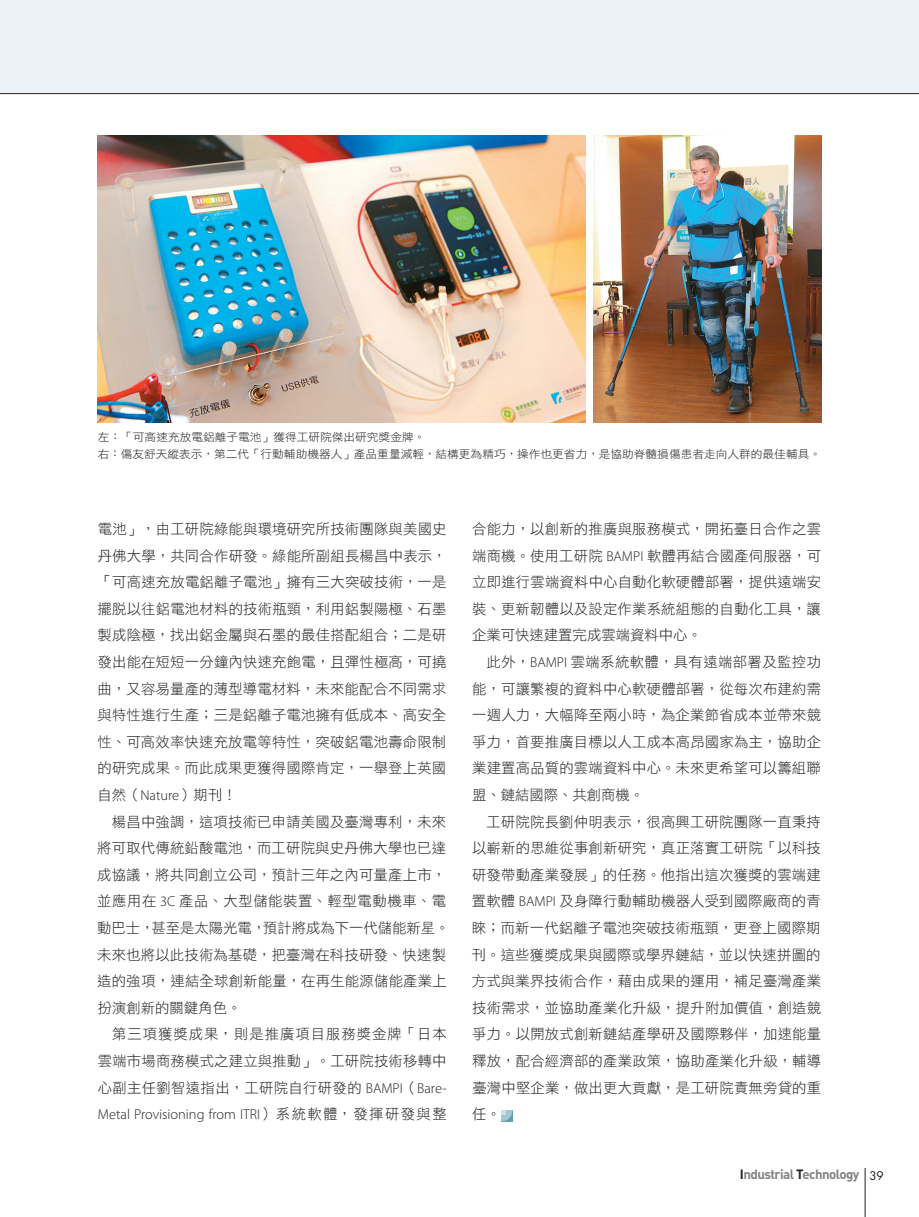
<style>
.page{position:relative;width:919px;height:1217px;background:#fff}
.page>*{position:absolute;margin:0;border:0;box-sizing:border-box;transform-origin:0 0}
.t1{font:14.4px/26.5px "DF Hei Std W3";letter-spacing:.015em;color:#231f20;text-align:justify}
.t2{font:300 14.4px "Myriad Pro";color:#231f20}
.t3{font:13.35px "DIN Bold Alternate";letter-spacing:-.04em;color:#808285}
.t4{font:11.1px/17px "DF Hei Std W3";color:#231f20;scale:1.05 1}
.s1{font-family:"Myriad Pro";font-weight:300}
.s2{font-family:"DF Hei Std W3";font-weight:400}
.s3{color:#231f20}
.s4{font-family:"Futura";font-size:11.7px;color:#231f20}
</style>
<div class="page">
<img style="left:98px;top:135px;width:487px;height:287px">
<img style="left:593px;top:135px;width:228px;height:287px">
<svg style="left:501px;top:1110px;width:11px;height:10px"></svg>
<div style="left:0;top:0;width:13px;height:94px;background:#ebf2f6"></div>
<div style="left:13px;top:0;width:905px;height:94px;background:#ebf2f6"></div>
<hr style="left:864px;top:1167px;width:1px;height:49px;background:#231f20">
<hr style="left:0;top:93px;width:918px;height:1px;background:#231f20">
<p class="t4" style="left:98px;top:428px;width:690px">左：「可高速充放電鋁離子電池」獲得工研院傑出研究獎金牌。<br>右：傷友舒天縱表示，第二代「行動輔助機器人」產品重量減輕，結構更為精巧，操作也更省力，是協助脊髓損傷患者走向人群的最佳輔具。</p>
<p class="t1" style="left:97px;top:515px;width:351px">電池」，由工研院綠能與環境研究所技術團隊與美國史丹佛大學，共同合作研發。綠能所副組長楊昌中表示，「可高速充放電鋁離子電池」擁有三大突破技術，一是擺脫以往鋁電池材料的技術瓶頸，利用鋁製陽極、石墨製成陰極，找出鋁金屬與石墨的最佳搭配組合；二是研發出能在短短一分鐘內快速充飽電，且彈性極高，可撓曲，又容易量產的薄型導電材料，未來能配合不同需求與特性進行生產；三是鋁離子電池擁有低成本、高安全性、可高效率快速充放電等特性，突破鋁電池壽命限制的研究成果。而此成果更獲得國際肯定，一舉登上英國自然（<span class="s1">Nature</span>）期刊！</p>
<p class="t1" style="left:97px;top:807px;width:354px;text-align:left;text-indent:15px">楊昌中強調，這項技術已申請美國及臺灣專利，未來將可取代傳統鉛酸電池，而工研院與史丹佛大學也已達成協議，將共同創立公司，預計三年之內可量產上市，並應用在 <span class="s1">3C</span> 產品、大型儲能裝置、輕型電動機車、電動巴士，甚至是太陽光電，預計將成為下一代儲能新星。未來也將以此技術為基礎，把臺灣在科技研發、快速製造的強項，連結全球創新能量，在再生能源儲能產業上扮演創新的關鍵角色。</p>
<p class="t1" style="left:98px;top:1020px;width:350px;text-indent:15px">第三項獲獎成果，則是推廣項目服務獎金牌「日本雲端市場商務模式之建立與推動」。工研院技術移轉中心副主任劉智遠指出，工研院自行研發的 <span class="s1">BAMPI</span>（<span class="s1">Bare-</span></p>
<p class="t2" style="left:98px;top:1105px;width:350px">Metal Provisioning from ITRI<span class="s2">）系統軟體，發揮研發與整</span></p>
<p class="t1" style="left:472px;top:515px;width:350px">合能力，以創新的推廣與服務模式，開拓臺日合作之雲端商機。使用工研院 <span class="s1">BAMPI</span> 軟體再結合國產伺服器，可立即進行雲端資料中心自動化軟硬體部署，提供遠端安裝、更新韌體以及設定作業系統組態的自動化工具，讓企業可快速建置完成雲端資料中心。</p>
<p class="t1" style="left:472px;top:648px;width:350px;text-indent:15px">此外，<span class="s1">BAMPI</span> 雲端系統軟體，具有遠端部署及監控功能，可讓繁複的資料中心軟硬體部署，從每次布建約需一週人力，大幅降至兩小時，為企業節省成本並帶來競爭力，首要推廣目標以人工成本高昂國家為主，協助企業建置高品質的雲端資料中心。未來更希望可以籌組聯盟、鏈結國際、共創商機。</p>
<p class="t1" style="left:471px;top:807px;width:351px;text-indent:15px">工研院院長劉仲明表示，很高興工研院團隊一直秉持以嶄新的思維從事創新研究，真正落實工研院「以科技研發帶動產業發展」的任務。他指出這次獲獎的雲端建置軟體 <span class="s1">BAMPI</span> 及身障行動輔助機器人受到國際廠商的青睞；而新一代鋁離子電池突破技術瓶頸，更登上國際期刊。這些獲獎成果與國際或學界鏈結，並以快速拼圖的方式與業界技術合作，藉由成果的運用，補足臺灣產業技術需求，並協助產業化升級，提升附加價值，創造競爭力。以開放式創新鏈結產學研及國際夥伴，加速能量釋放，配合經濟部的產業政策，協助產業化升級，輔導臺灣中堅企業，做出更大貢獻，是工研院責無旁貸的重任。</p>
<p class="t3" style="left:739px;top:1165px;width:145px"><span class="s3">I</span>ndustrial <span class="s3">T</span>echnology <span class="s4">39</span></p>
</div>
